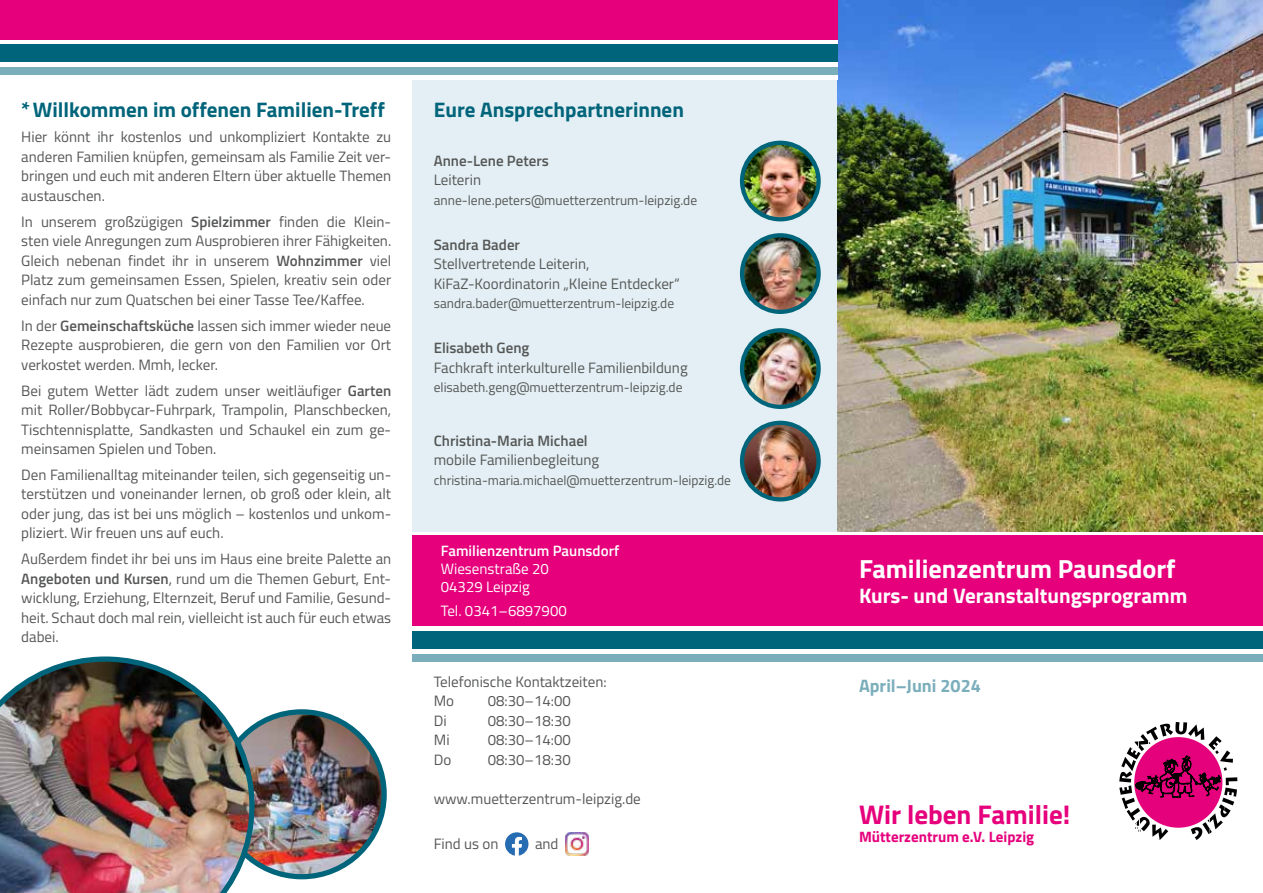
<style>
.page{position:relative;width:1263px;height:893px;background:#fff}
.page>*{position:absolute;margin:0;border:0;box-sizing:border-box;transform-origin:0 0}
.t1{font:700 27px "Titillium";color:#e6007c}
.t2{font:700 26.25px "Titillium";color:#fff}
.t3{font:700 21px "Titillium";color:#00647a}
.t4{font:700 21px "Titillium";color:#fff}
.t5{font:700 18px "Titillium";color:#7baebb}
.t6{font:15px/19.5px "Titillium";color:#555756;text-align:justify}
.t7{font:600 15px "Titillium";color:#555756}
.t8{font:15px/18px "Titillium";color:#fff}
.t9{font:700 15px "Titillium";color:#e6007c}
.t10{font:600 15px "Titillium";color:#fff}
.t11{font:13.5px "Titillium";color:#555756}
.s1{font-weight:600}
</style>
<div class="page">
<div style="left:412px;top:9px;width:426px;height:522px;background:#e3eff4"></div>
<div style="left:412px;top:536px;width:851px;height:90px;background:#e6007c"></div>
<div style="left:412px;top:631px;width:851px;height:17px;background:#00647a"></div>
<div style="left:412px;top:654px;width:851px;height:7px;background:#7baebb"></div>
<svg style="left:1119px;top:722px;width:119px;height:118px"></svg>
<img style="left:742px;top:143px;width:77px;height:76px;border-radius:38px">
<div style="left:740px;top:141px;width:81px;height:80px;border:4px solid #00647a;border-radius:50%"></div>
<img style="left:742px;top:235px;width:77px;height:77px;border-radius:38px">
<div style="left:740px;top:233px;width:81px;height:81px;border:4px solid #00647a;border-radius:50%"></div>
<img style="left:742px;top:330px;width:77px;height:77px;border-radius:38px">
<div style="left:740px;top:328px;width:81px;height:81px;border:4px solid #00647a;border-radius:50%"></div>
<img style="left:742px;top:423px;width:77px;height:76px;border-radius:38px">
<div style="left:740px;top:421px;width:81px;height:80px;border:4px solid #00647a;border-radius:50%"></div>
<svg style="left:505px;top:832px;width:23px;height:24px"></svg>
<img style="left:565px;top:832px;width:24px;height:24px">
<img style="left:219px;top:712px;width:165px;height:165px;border-radius:82px">
<div style="left:217px;top:709px;width:170px;height:170px;border:5px solid #00647a;border-radius:50%"></div>
<img style="left:838px;top:0;width:425px;height:531px">
<img style="left:0;top:656px;width:255px;height:237px">
<div style="left:0;top:0;width:838px;height:80px;background:#fff"></div>
<div style="left:0;top:45px;width:838px;height:17px;background:#00647a"></div>
<div style="left:0;top:0;width:838px;height:40px;background:#e6007c"></div>
<div style="left:0;top:68px;width:838px;height:7px;background:#7baebb"></div>
<h3 class="t3" style="left:21px;top:93px;width:365px">*Willkommen im offenen Familien-Treff</h3>
<p class="t6" style="left:21px;top:127px;width:371px">Hier könnt ihr kostenlos und unkompliziert Kontakte zu anderen Familien knüpfen, gemeinsam als Familie Zeit ver&shy;bringen und euch mit anderen Eltern über aktuelle Themen austauschen.</p>
<p class="t6" style="left:21px;top:211px;width:371px">In unserem großzügigen <span class="s1">Spielzimmer</span> finden die Klein&shy;sten viele Anregungen zum Ausprobieren ihrer Fähigkeiten.<br>Gleich nebenan findet ihr in unserem <span class="s1">Wohnzimmer</span> viel Platz zum gemeinsamen Essen, Spielen, kreativ sein oder einfach nur zum Quatschen bei einer Tasse Tee/Kaffee.</p>
<p class="t6" style="left:21px;top:315px;width:371px">In der <span class="s1">Gemeinschaftsküche</span> lassen sich immer wieder neue Rezepte ausprobieren, die gern von den Familien vor Ort verkostet werden. Mmh, lecker.</p>
<p class="t6" style="left:21px;top:380px;width:371px">Bei gutem Wetter lädt zudem unser weitläufiger <span class="s1">Garten </span>mit Roller/Bobbycar-Fuhrpark, Trampolin, Planschbecken, Tischtennisplatte, Sandkasten und Schaukel ein zum ge&shy;meinsamen Spielen und Toben.</p>
<p class="t6" style="left:21px;top:464px;width:371px">Den Familienalltag miteinander teilen, sich gegenseitig un&shy;terstützen und voneinander lernen, ob groß oder klein, alt oder jung, das ist bei uns möglich – kostenlos und unkom&shy;pliziert. Wir freuen uns auf euch.</p>
<p class="t6" style="left:21px;top:549px;width:371px">Außerdem findet ihr bei uns im Haus eine breite Palette an <span class="s1">Angeboten und Kursen</span>, rund um die Themen Geburt, Ent&shy;wicklung, Erziehung, Elternzeit, Beruf und Familie, Gesund&shy;heit. Schaut doch mal rein, vielleicht ist auch für euch etwas dabei.</p>
<h3 class="t3" style="left:434px;top:93px;width:252px">Eure Ansprechpartnerinnen</h3>
<p class="t7" style="left:434px;top:149px;width:117px">Anne-Lene Peters</p>
<p class="t6" style="left:434px;top:170px;width:49px">Leiterin</p>
<p class="t11" style="left:434px;top:190px;width:265px">anne-lene.peters@muetterzentrum-leipzig.de</p>
<p class="t7" style="left:434px;top:233px;width:88px">Sandra Bader</p>
<p class="t6" style="left:434px;top:254px;width:247px">Stellvertretende Leiterin,<br>KiFaZ-Koordinatorin „Kleine Entdecker“</p>
<p class="t11" style="left:434px;top:294px;width:242px">sandra.bader@muetterzentrum-leipzig.de</p>
<p class="t7" style="left:434px;top:337px;width:97px">Elisabeth Geng</p>
<p class="t6" style="left:434px;top:357px;width:255px">Fachkraft interkulturelle Familienbildung</p>
<p class="t11" style="left:434px;top:378px;width:250px">elisabeth.geng@muetterzentrum-leipzig.de</p>
<p class="t7" style="left:434px;top:429px;width:156px">Christina-Maria Michael</p>
<p class="t6" style="left:434px;top:450px;width:167px">mobile Familienbegleitung</p>
<p class="t11" style="left:434px;top:470px;width:299px">christina-maria.michael@muetterzentrum-leipzig.de</p>
<p class="t10" style="left:441px;top:540px;width:180px">Familienzentrum Paunsdorf</p>
<p class="t8" style="left:441px;top:559px;width:109px">Wiesenstraße 20<br>04329 Leipzig</p>
<p class="t8" style="left:441px;top:601px;width:127px">Tel. 0341–6897900</p>
<p class="t6" style="left:434px;top:671px;width:174px">Telefonische Kontaktzeiten:<br>Mo</p>
<p class="t6" style="left:488px;top:690px;width:85px">08:30–14:00</p>
<p class="t6" style="left:434px;top:710px;width:14px">Di</p>
<p class="t6" style="left:488px;top:710px;width:85px">08:30–18:30</p>
<p class="t6" style="left:434px;top:729px;width:17px">Mi</p>
<p class="t6" style="left:488px;top:729px;width:85px">08:30–14:00</p>
<p class="t6" style="left:434px;top:749px;width:19px">Do</p>
<p class="t6" style="left:488px;top:749px;width:85px">08:30–18:30</p>
<p class="t6" style="left:434px;top:788px;width:209px">www.muetterzentrum-leipzig.de</p>
<p class="t6" style="left:434px;top:834px;width:66px">Find us on</p>
<p class="t6" style="left:535px;top:834px;width:25px">and</p>
<h2 class="t2" style="left:859px;top:549px;width:318px">Familienzentrum Paunsdorf</h2>
<h3 class="t4" style="left:859px;top:580px;width:330px">Kurs- und Veranstaltungsprogramm</h3>
<p class="t5" style="left:859px;top:671px;width:123px">April–Juni 2024</p>
<h1 class="t1" style="left:859px;top:794px;width:213px">Wir leben Familie!</h1>
<p class="t9" style="left:859px;top:825px;width:177px">Mütterzentrum e.V. Leipzig</p>
</div>
